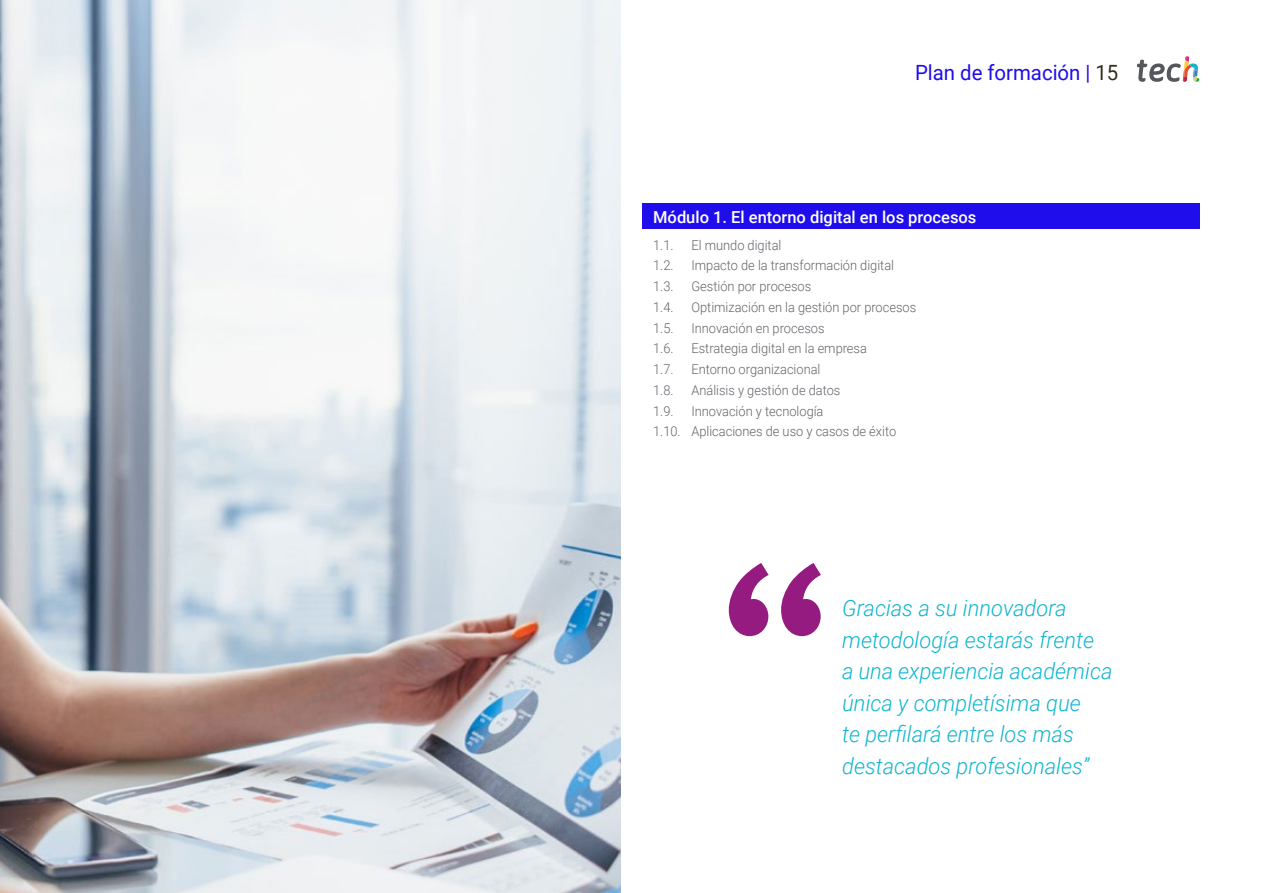
<style>
.page{position:relative;width:1263px;height:893px;background:#fff}
.page>*{position:absolute;margin:0;border:0;box-sizing:border-box;transform-origin:0 0}
.t1{font:italic 300 22.5px/31.5px "Roboto";color:#0fb6cf}
.t2{font:21px "Roboto";color:#1f0dec}
.t3{font:500 16.5px "Roboto";color:#fff}
.t4{font:300 13.5px/20.7px "Roboto";color:#61646a;scale:.95 1}
.s1{color:#312e20}
</style>
<div class="page">
<img style="left:0;top:0;width:621px;height:893px">
<div style="left:642px;top:204px;width:557px;height:25px;background:#1f0dec"></div>
<svg style="left:1137px;top:56px;width:62px;height:26px"></svg>
<svg style="left:729px;top:563px;width:92px;height:73px"></svg>
<h2 class="t2" style="left:915px;top:57px;width:205px">Plan de formación | <span class="s1">15</span></h2>
<p class="t3" style="left:653px;top:205px;width:325px">Módulo 1. El entorno digital en los procesos</p>
<p class="t4" style="left:653px;top:234px;width:23px">1.1.</p>
<p class="t4" style="left:691px;top:234px;width:96px">El mundo digital</p>
<p class="t4" style="left:653px;top:255px;width:23px">1.2.</p>
<p class="t4" style="left:691px;top:255px;width:215px">Impacto de la transformación digital</p>
<p class="t4" style="left:653px;top:275px;width:23px">1.3.</p>
<p class="t4" style="left:691px;top:275px;width:128px">Gestión por procesos</p>
<p class="t4" style="left:653px;top:296px;width:23px">1.4.</p>
<p class="t4" style="left:691px;top:296px;width:238px">Optimización en la gestión por procesos</p>
<p class="t4" style="left:653px;top:317px;width:23px">1.5.</p>
<p class="t4" style="left:691px;top:317px;width:142px">Innovación en procesos</p>
<p class="t4" style="left:653px;top:338px;width:23px">1.6.</p>
<p class="t4" style="left:691px;top:338px;width:186px">Estrategia digital en la empresa</p>
<p class="t4" style="left:653px;top:358px;width:23px">1.7.</p>
<p class="t4" style="left:691px;top:358px;width:137px">Entorno organizacional</p>
<p class="t4" style="left:653px;top:379px;width:23px">1.8.</p>
<p class="t4" style="left:691px;top:379px;width:158px">Análisis y gestión de datos</p>
<p class="t4" style="left:653px;top:400px;width:23px">1.9.</p>
<p class="t4" style="left:653px;top:400px;width:257px;text-indent:38px">Innovación y tecnología<br>1.10. Aplicaciones de uso y casos de éxito</p>
<h1 class="t1" style="left:842px;top:592px;width:272px">Gracias a su innovadora metodología estarás frente<br>a una experiencia académica única y completísima que<br>te perfilará entre los más destacados profesionales”</h1>
</div>
